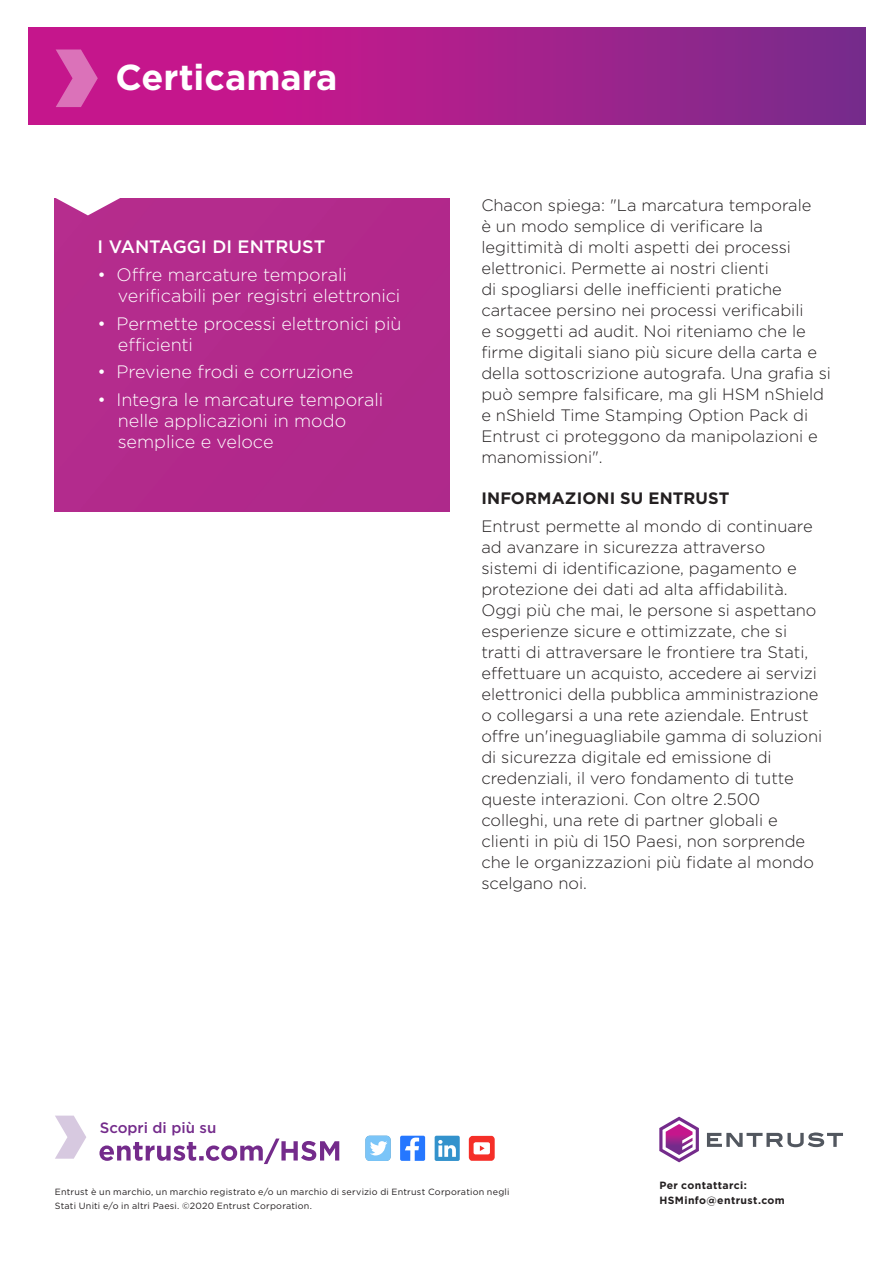
<style>
.page{position:relative;width:893px;height:1263px;background:#fff}
.page>*{position:absolute;margin:0;border:0;box-sizing:border-box;transform-origin:0 0}
.t1{font:700 36px "Gotham";color:#fff}
.t2{font:300 18px/21px "Gotham";letter-spacing:-.005em;color:#fff}
.t3{font:500 18px "Gotham";color:#fff}
.t4{font:300 16.5px/21px "Gotham";color:#231f20}
.t5{font:700 16.5px "Gotham";letter-spacing:.01em;color:#231f20}
.t6{font:500 15px "Gotham";color:#742b8b}
.t7{font:700 10.5px/15px "Gotham";letter-spacing:.035em;color:#231f20}
.t8{font:9px/13.5px "Gotham";letter-spacing:.025em;color:#231f20}
</style>
<div class="page">
<div style="left:54px;top:199px;width:395px;height:312px;background:#b22a8b"></div>
<svg style="left:55px;top:198px;width:66px;height:17px"></svg>
<svg style="left:29px;top:27px;width:837px;height:98px;background:#a91e8b"></svg>
<svg style="left:56px;top:50px;width:42px;height:57px;background:#d24da7"></svg>
<div style="left:400px;top:1136px;width:25px;height:25px;background:#2577ff;border-radius:2px"></div>
<svg style="left:405px;top:1137px;width:14px;height:24px"></svg>
<div style="left:435px;top:1136px;width:25px;height:25px;background:#3392cc;border-radius:2px"></div>
<svg style="left:438px;top:1140px;width:18px;height:17px"></svg>
<div style="left:365px;top:1136px;width:26px;height:25px;background:#7bc5f8;border-radius:4px"></div>
<svg style="left:370px;top:1141px;width:17px;height:14px"></svg>
<svg style="left:469px;top:1136px;width:26px;height:25px"></svg>
<svg style="left:99px;top:1138px;width:240px;height:26px"></svg>
<svg style="left:55px;top:1115px;width:31px;height:44px"></svg>
<svg style="left:707px;top:1132px;width:136px;height:15px"></svg>
<svg style="left:659px;top:1117px;width:40px;height:45px"></svg>
<h1 class="t1" style="left:115px;top:54px;width:223px">Certicamara</h1>
<p class="t3" style="left:98px;top:235px;width:229px">I VANTAGGI DI ENTRUST</p>
<p class="t2" style="left:118px;top:263px;width:284px;text-indent:-20px">• Offre marcature temporali verificabili per registri elettronici</p>
<p class="t2" style="left:118px;top:312px;width:285px;text-indent:-20px">• Permette processi elettronici più efficienti</p>
<p class="t2" style="left:98px;top:361px;width:257px">• Previene frodi e corruzione</p>
<p class="t2" style="left:118px;top:389px;width:267px;text-indent:-20px">• Integra le marcature temporali nelle applicazioni in modo semplice e veloce</p>
<p class="t4" style="left:481px;top:194px;width:351px">Chacon spiega: "La marcatura temporale<br>è un modo semplice di verificare la legittimità di molti aspetti dei processi elettronici. Permette ai nostri clienti<br>di spogliarsi delle inefficienti pratiche cartacee persino nei processi verificabili<br>e soggetti ad audit. Noi riteniamo che le firme digitali siano più sicure della carta e della sottoscrizione autografa. Una grafia si può sempre falsificare, ma gli HSM nShield e nShield Time Stamping Option Pack di Entrust ci proteggono da manipolazioni e manomissioni".</p>
<p class="t5" style="left:481px;top:488px;width:250px">INFORMAZIONI SU ENTRUST</p>
<p class="t4" style="left:481px;top:515px;width:343px">Entrust permette al mondo di continuare ad avanzare in sicurezza attraverso sistemi di identificazione, pagamento e protezione dei dati ad alta affidabilità.<br>Oggi più che mai, le persone si aspettano esperienze sicure e ottimizzate, che si tratti di attraversare le frontiere tra Stati, effettuare un acquisto, accedere ai servizi elettronici della pubblica amministrazione o collegarsi a una rete aziendale. Entrust offre un'ineguagliabile gamma di soluzioni di sicurezza digitale ed emissione di credenziali, il vero fondamento di tutte queste interazioni. Con oltre 2.500 colleghi, una rete di partner globali e clienti in più di 150 Paesi, non sorprende che le organizzazioni più fidate al mondo scelgano noi.</p>
<p class="t6" style="left:100px;top:1118px;width:118px">Scopri di più su</p>
<p class="t8" style="left:55px;top:1185px;width:456px">Entrust è un marchio, un marchio registrato e/o un marchio di servizio di Entrust Corporation negli<br>Stati Uniti e/o in altri Paesi. ©2020 Entrust Corporation.</p>
<p class="t7" style="left:659px;top:1177px;width:127px">Per contattarci:<br>HSMinfo@entrust.com</p>
</div>
